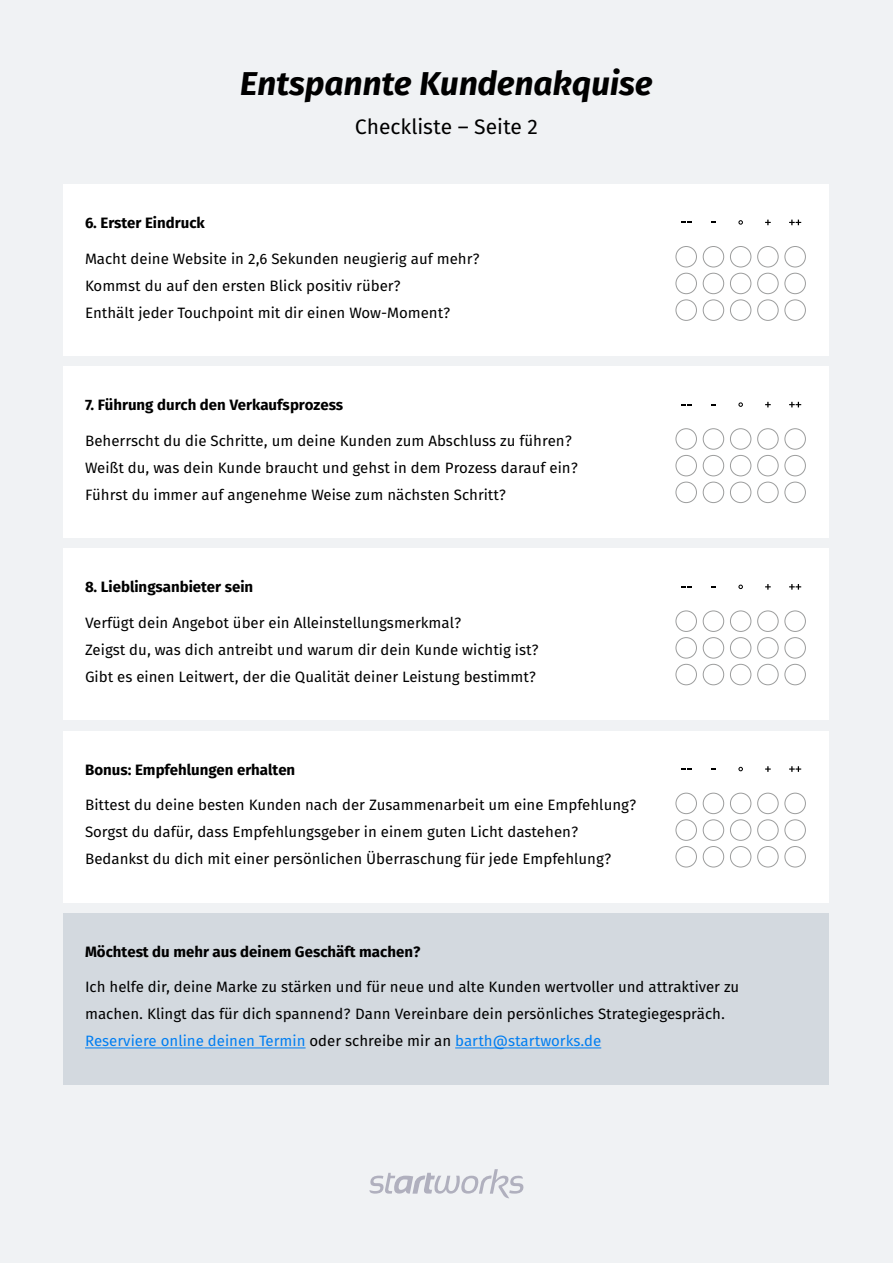
<style>
.page{position:relative;width:893px;height:1263px;background:#f0f2f4}
.page>*{position:absolute;margin:0;border:0;box-sizing:border-box;transform-origin:0 0}
.t1{font:italic 700 33px "Fira Sans OT";color:#000}
.t2{font:21px "Fira Sans OT";color:#000}
.t3{font:15px/27px "Fira Sans OT";color:#000}
.t4{font:700 15px "Fira Sans OT";color:#000}
.s1{color:#007ef2}
</style>
<div class="page">
<div style="left:64px;top:184px;width:765px;height:172px;background:#fff"></div>
<div style="left:64px;top:366px;width:765px;height:172px;background:#fff"></div>
<div style="left:64px;top:549px;width:765px;height:171px;background:#fff"></div>
<div style="left:64px;top:731px;width:765px;height:171px;background:#fff"></div>
<div style="left:64px;top:913px;width:765px;height:172px;background:#d3d9df"></div>
<hr style="left:85px;top:1047px;width:221px;height:1px;background:#007ef2">
<hr style="left:455px;top:1047px;width:146px;height:1px;background:#007ef2">
<svg style="left:369px;top:1169px;width:155px;height:29px"></svg>
<div style="left:676px;top:246px;width:21px;height:21px;border:1px solid #9c9d9d;border-radius:50%"></div>
<div style="left:703px;top:246px;width:21px;height:21px;border:1px solid #9c9d9d;border-radius:50%"></div>
<div style="left:730px;top:246px;width:21px;height:21px;border:1px solid #9c9d9d;border-radius:50%"></div>
<svg style="left:739px;top:220px;width:4px;height:5px"></svg>
<div style="left:757px;top:246px;width:21px;height:21px;border:1px solid #9c9d9d;border-radius:50%"></div>
<div style="left:784px;top:246px;width:22px;height:21px;border:1px solid #9c9d9d;border-radius:50%"></div>
<div style="left:676px;top:273px;width:21px;height:21px;border:1px solid #9c9d9d;border-radius:50%"></div>
<div style="left:703px;top:273px;width:21px;height:21px;border:1px solid #9c9d9d;border-radius:50%"></div>
<div style="left:730px;top:273px;width:21px;height:21px;border:1px solid #9c9d9d;border-radius:50%"></div>
<div style="left:757px;top:273px;width:21px;height:21px;border:1px solid #9c9d9d;border-radius:50%"></div>
<div style="left:784px;top:273px;width:22px;height:21px;border:1px solid #9c9d9d;border-radius:50%"></div>
<div style="left:676px;top:299px;width:21px;height:22px;border:1px solid #9c9d9d;border-radius:50%"></div>
<div style="left:703px;top:299px;width:21px;height:22px;border:1px solid #9c9d9d;border-radius:50%"></div>
<div style="left:730px;top:299px;width:21px;height:22px;border:1px solid #9c9d9d;border-radius:50%"></div>
<div style="left:757px;top:299px;width:21px;height:22px;border:1px solid #9c9d9d;border-radius:50%"></div>
<div style="left:784px;top:299px;width:22px;height:22px;border:1px solid #9c9d9d;border-radius:50%"></div>
<svg style="left:789px;top:220px;width:12px;height:5px"></svg>
<svg style="left:765px;top:220px;width:6px;height:5px"></svg>
<div style="left:676px;top:428px;width:21px;height:22px;border:1px solid #9c9d9d;border-radius:50%"></div>
<div style="left:703px;top:428px;width:21px;height:22px;border:1px solid #9c9d9d;border-radius:50%"></div>
<div style="left:730px;top:428px;width:21px;height:22px;border:1px solid #9c9d9d;border-radius:50%"></div>
<svg style="left:739px;top:402px;width:4px;height:5px"></svg>
<div style="left:757px;top:428px;width:21px;height:22px;border:1px solid #9c9d9d;border-radius:50%"></div>
<div style="left:784px;top:428px;width:22px;height:22px;border:1px solid #9c9d9d;border-radius:50%"></div>
<div style="left:676px;top:455px;width:21px;height:21px;border:1px solid #9c9d9d;border-radius:50%"></div>
<div style="left:703px;top:455px;width:21px;height:21px;border:1px solid #9c9d9d;border-radius:50%"></div>
<div style="left:730px;top:455px;width:21px;height:21px;border:1px solid #9c9d9d;border-radius:50%"></div>
<div style="left:757px;top:455px;width:21px;height:21px;border:1px solid #9c9d9d;border-radius:50%"></div>
<div style="left:784px;top:455px;width:22px;height:21px;border:1px solid #9c9d9d;border-radius:50%"></div>
<div style="left:676px;top:482px;width:21px;height:21px;border:1px solid #9c9d9d;border-radius:50%"></div>
<div style="left:703px;top:482px;width:21px;height:21px;border:1px solid #9c9d9d;border-radius:50%"></div>
<div style="left:730px;top:482px;width:21px;height:21px;border:1px solid #9c9d9d;border-radius:50%"></div>
<div style="left:757px;top:482px;width:21px;height:21px;border:1px solid #9c9d9d;border-radius:50%"></div>
<div style="left:784px;top:482px;width:22px;height:21px;border:1px solid #9c9d9d;border-radius:50%"></div>
<svg style="left:789px;top:402px;width:12px;height:5px"></svg>
<svg style="left:765px;top:402px;width:6px;height:5px"></svg>
<div style="left:676px;top:610px;width:21px;height:22px;border:1px solid #9c9d9d;border-radius:50%"></div>
<div style="left:703px;top:610px;width:21px;height:22px;border:1px solid #9c9d9d;border-radius:50%"></div>
<div style="left:730px;top:610px;width:21px;height:22px;border:1px solid #9c9d9d;border-radius:50%"></div>
<svg style="left:739px;top:585px;width:4px;height:4px"></svg>
<div style="left:757px;top:610px;width:21px;height:22px;border:1px solid #9c9d9d;border-radius:50%"></div>
<div style="left:784px;top:610px;width:22px;height:22px;border:1px solid #9c9d9d;border-radius:50%"></div>
<div style="left:676px;top:637px;width:21px;height:21px;border:1px solid #9c9d9d;border-radius:50%"></div>
<div style="left:703px;top:637px;width:21px;height:21px;border:1px solid #9c9d9d;border-radius:50%"></div>
<div style="left:730px;top:637px;width:21px;height:21px;border:1px solid #9c9d9d;border-radius:50%"></div>
<div style="left:757px;top:637px;width:21px;height:21px;border:1px solid #9c9d9d;border-radius:50%"></div>
<div style="left:784px;top:637px;width:22px;height:21px;border:1px solid #9c9d9d;border-radius:50%"></div>
<div style="left:676px;top:664px;width:21px;height:21px;border:1px solid #9c9d9d;border-radius:50%"></div>
<div style="left:703px;top:664px;width:21px;height:21px;border:1px solid #9c9d9d;border-radius:50%"></div>
<div style="left:730px;top:664px;width:21px;height:21px;border:1px solid #9c9d9d;border-radius:50%"></div>
<div style="left:757px;top:664px;width:21px;height:21px;border:1px solid #9c9d9d;border-radius:50%"></div>
<div style="left:784px;top:664px;width:22px;height:21px;border:1px solid #9c9d9d;border-radius:50%"></div>
<svg style="left:789px;top:584px;width:12px;height:6px"></svg>
<svg style="left:765px;top:584px;width:6px;height:6px"></svg>
<div style="left:676px;top:793px;width:21px;height:21px;border:1px solid #9c9d9d;border-radius:50%"></div>
<div style="left:703px;top:793px;width:21px;height:21px;border:1px solid #9c9d9d;border-radius:50%"></div>
<div style="left:730px;top:793px;width:21px;height:21px;border:1px solid #9c9d9d;border-radius:50%"></div>
<svg style="left:739px;top:767px;width:4px;height:4px"></svg>
<div style="left:757px;top:793px;width:21px;height:21px;border:1px solid #9c9d9d;border-radius:50%"></div>
<div style="left:784px;top:793px;width:22px;height:21px;border:1px solid #9c9d9d;border-radius:50%"></div>
<div style="left:676px;top:819px;width:21px;height:22px;border:1px solid #9c9d9d;border-radius:50%"></div>
<div style="left:703px;top:819px;width:21px;height:22px;border:1px solid #9c9d9d;border-radius:50%"></div>
<div style="left:730px;top:819px;width:21px;height:22px;border:1px solid #9c9d9d;border-radius:50%"></div>
<div style="left:757px;top:819px;width:21px;height:22px;border:1px solid #9c9d9d;border-radius:50%"></div>
<div style="left:784px;top:819px;width:22px;height:22px;border:1px solid #9c9d9d;border-radius:50%"></div>
<div style="left:676px;top:846px;width:21px;height:21px;border:1px solid #9c9d9d;border-radius:50%"></div>
<div style="left:703px;top:846px;width:21px;height:21px;border:1px solid #9c9d9d;border-radius:50%"></div>
<div style="left:730px;top:846px;width:21px;height:21px;border:1px solid #9c9d9d;border-radius:50%"></div>
<div style="left:757px;top:846px;width:21px;height:21px;border:1px solid #9c9d9d;border-radius:50%"></div>
<div style="left:784px;top:846px;width:22px;height:21px;border:1px solid #9c9d9d;border-radius:50%"></div>
<svg style="left:681px;top:768px;width:10px;height:2px"></svg>
<svg style="left:789px;top:766px;width:12px;height:6px"></svg>
<svg style="left:765px;top:766px;width:6px;height:6px"></svg>
<h1 class="t1" style="left:240px;top:60px;width:414px">Entspannte Kundenakquise</h1>
<h2 class="t2" style="left:355px;top:112px;width:185px">Checkliste – Seite 2</h2>
<p class="t4" style="left:85px;top:212px;width:121px">6. Erster Eindruck</p>
<p class="t3" style="left:85px;top:246px;width:397px">Macht deine Website in 2,6 Sekunden neugierig auf mehr?<br>Kommst du auf den ersten Blick positiv rüber?<br>Enthält jeder Touchpoint mit dir einen Wow-Moment?</p>
<p class="t4" style="left:85px;top:394px;width:260px">7. Führung durch den Verkaufsprozess</p>
<p class="t3" style="left:85px;top:428px;width:495px">Beherrscht du die Schritte, um deine Kunden zum Abschluss zu führen?<br>Weißt du, was dein Kunde braucht und gehst in dem Prozess darauf ein?<br>Führst du immer auf angenehme Weise zum nächsten Schritt?</p>
<p class="t4" style="left:85px;top:577px;width:170px">8. Lieblingsanbieter sein</p>
<p class="t3" style="left:85px;top:610px;width:456px">Verfügt dein Angebot über ein Alleinstellungsmerkmal?<br>Zeigst du, was dich antreibt und warum dir dein Kunde wichtig ist?<br>Gibt es einen Leitwert, der die Qualität deiner Leistung bestimmt?</p>
<p class="t4" style="left:85px;top:759px;width:212px">Bonus: Empfehlungen erhalten</p>
<p class="t3" style="left:85px;top:792px;width:553px">Bittest du deine besten Kunden nach der Zusammenarbeit um eine Empfehlung?<br>Sorgst du dafür, dass Empfehlungsgeber in einem guten Licht dastehen?<br>Bedankst du dich mit einer persönlichen Überraschung für jede Empfehlung?</p>
<p class="t4" style="left:85px;top:941px;width:337px">Möchtest du mehr aus deinem Geschäft machen?</p>
<p class="t3" style="left:85px;top:975px;width:656px">Ich helfe dir, deine Marke zu stärken und für neue und alte Kunden wertvoller und attraktiver zu machen. Klingt das für dich spannend? Dann Vereinbare dein persönliches Strategiegespräch.<br><span class="s1">Reserviere online deinen Termin</span> oder schreibe mir an <span class="s1">barth@startworks.de</span></p>
</div>
